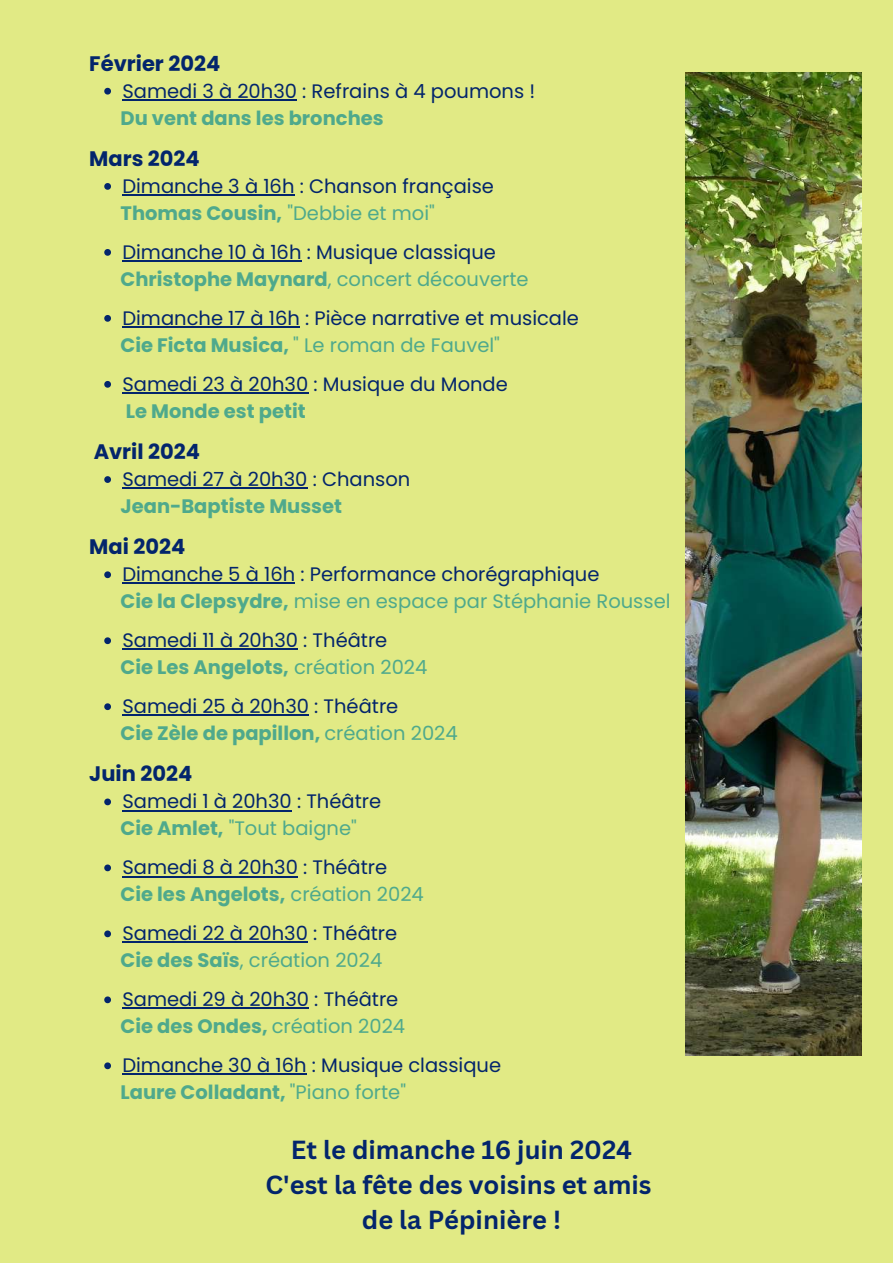
<style>
.page{position:relative;width:893px;height:1264px;background:#fff}
.page>*{position:absolute;margin:0;border:0;box-sizing:border-box;transform-origin:0 0}
.t1{font:700 25.5px/34.8px "Canva Sans";color:#03256c;text-align:center}
.t2{font:700 21px "Poppins";color:#03256c}
.t3{font:19.5px "Poppins";color:#03256c}
.t4{font:700 19.5px "Poppins";color:#4fa98c}
.t5{font:19.5px "Poppins";color:#4fa98c}
.s1{font-weight:400}
.s2{font-weight:700}
</style>
<div class="page">
<div style="left:0;top:0;width:892px;height:1262px;background:#e1ea85"></div>
<svg style="left:104px;top:88px;width:7px;height:7px"></svg>
<hr style="left:122px;top:99px;width:175px;height:2px;background:#03256c">
<svg style="left:104px;top:183px;width:7px;height:7px"></svg>
<hr style="left:122px;top:194px;width:172px;height:2px;background:#03256c">
<svg style="left:104px;top:249px;width:7px;height:7px"></svg>
<hr style="left:122px;top:260px;width:179px;height:2px;background:#03256c">
<svg style="left:104px;top:315px;width:7px;height:7px"></svg>
<hr style="left:122px;top:326px;width:178px;height:2px;background:#03256c">
<svg style="left:104px;top:381px;width:7px;height:7px"></svg>
<hr style="left:122px;top:392px;width:103px;height:2px;background:#03256c">
<hr style="left:225px;top:392px;width:83px;height:2px;background:#03256c">
<svg style="left:104px;top:476px;width:7px;height:7px"></svg>
<hr style="left:122px;top:487px;width:185px;height:2px;background:#03256c">
<svg style="left:104px;top:571px;width:7px;height:7px"></svg>
<hr style="left:122px;top:582px;width:173px;height:2px;background:#03256c">
<svg style="left:104px;top:637px;width:7px;height:7px"></svg>
<hr style="left:122px;top:648px;width:176px;height:2px;background:#03256c">
<svg style="left:104px;top:703px;width:7px;height:7px"></svg>
<hr style="left:122px;top:714px;width:187px;height:2px;background:#03256c">
<svg style="left:104px;top:798px;width:7px;height:7px"></svg>
<hr style="left:122px;top:809px;width:170px;height:2px;background:#03256c">
<svg style="left:104px;top:864px;width:7px;height:7px"></svg>
<hr style="left:122px;top:875px;width:176px;height:2px;background:#03256c">
<svg style="left:104px;top:930px;width:7px;height:7px"></svg>
<hr style="left:122px;top:941px;width:186px;height:2px;background:#03256c">
<svg style="left:104px;top:996px;width:7px;height:7px"></svg>
<hr style="left:122px;top:1007px;width:187px;height:2px;background:#03256c">
<svg style="left:104px;top:1062px;width:7px;height:7px"></svg>
<hr style="left:122px;top:1073px;width:185px;height:2px;background:#03256c">
<img style="left:685px;top:72px;width:176px;height:983px">
<p class="t2" style="left:89px;top:48px;width:132px">Février 2024</p>
<p class="t4" style="left:120px;top:104px;width:265px">Du vent dans les bronches</p>
<p class="t2" style="left:89px;top:144px;width:112px">Mars 2024</p>
<p class="t4" style="left:120px;top:199px;width:316px">Thomas Cousin, <span class="s1">"Debbie et moi"</span></p>
<p class="t3" style="left:122px;top:77px;width:414px">Samedi 3 à 20h30 : Refrains à 4 poumons !</p>
<p class="t3" style="left:122px;top:172px;width:373px">Dimanche 3 à 16h : Chanson française</p>
<p class="t3" style="left:122px;top:238px;width:375px">Dimanche 10 à 16h : Musique classique</p>
<p class="t5" style="left:120px;top:265px;width:409px"><span class="s2">Christophe Maynard</span>, concert découverte</p>
<p class="t3" style="left:122px;top:304px;width:458px">Dimanche 17 à 16h : Pièce narrative et musicale</p>
<p class="t5" style="left:120px;top:331px;width:381px"><span class="s2">Cie Ficta Musica,</span> " Le roman de Fauvel"</p>
<p class="t3" style="left:122px;top:370px;width:387px">Samedi 23 à 20h30 : Musique du Monde</p>
<p class="t4" style="left:126px;top:397px;width:181px">Le Monde est petit</p>
<p class="t2" style="left:94px;top:437px;width:108px">Avril 2024</p>
<p class="t4" style="left:120px;top:492px;width:223px">Jean-Baptiste Musset</p>
<p class="t2" style="left:89px;top:532px;width:97px">Mai 2024</p>
<p class="t5" style="left:120px;top:587px;width:551px"><span class="s2">Cie la Clepsydre,</span> mise en espace par Stéphanie Roussel</p>
<p class="t3" style="left:122px;top:465px;width:289px">Samedi 27 à 20h30 : Chanson</p>
<p class="t3" style="left:122px;top:560px;width:478px">Dimanche 5 à 16h : Performance chorégraphique</p>
<p class="t3" style="left:122px;top:626px;width:266px">Samedi 11 à 20h30 : Théâtre</p>
<p class="t4" style="left:120px;top:653px;width:308px">Cie Les Angelots, <span class="s1">création 2024</span></p>
<p class="t3" style="left:122px;top:692px;width:277px">Samedi 25 à 20h30 : Théâtre</p>
<p class="t4" style="left:120px;top:719px;width:339px">Cie Zèle de papillon, <span class="s1">création 2024</span></p>
<p class="t2" style="left:89px;top:759px;width:104px">Juin 2024</p>
<p class="t5" style="left:120px;top:814px;width:238px"><span class="s2">Cie Amlet,</span> "Tout baigne"</p>
<p class="t3" style="left:122px;top:787px;width:260px">Samedi 1 à 20h30 : Théâtre</p>
<p class="t3" style="left:122px;top:853px;width:266px">Samedi 8 à 20h30 : Théâtre</p>
<p class="t4" style="left:120px;top:880px;width:305px">Cie les Angelots, <span class="s1">création 2024</span></p>
<p class="t3" style="left:122px;top:919px;width:276px">Samedi 22 à 20h30 : Théâtre</p>
<p class="t5" style="left:120px;top:946px;width:263px"><span class="s2">Cie des Saïs</span>, création 2024</p>
<p class="t3" style="left:122px;top:985px;width:277px">Samedi 29 à 20h30 : Théâtre</p>
<p class="t4" style="left:120px;top:1012px;width:286px">Cie des Ondes, <span class="s1">création 2024</span></p>
<p class="t3" style="left:122px;top:1051px;width:380px">Dimanche 30 à 16h : Musique classique</p>
<p class="t4" style="left:120px;top:1078px;width:287px">Laure Colladant, <span class="s1">"Piano forte"</span></p>
<h1 class="t1" style="left:265px;top:1131px;width:387px">Et le dimanche 16 juin 2024<br>C'est la fête des voisins et amis de la Pépinière !</h1>
</div>
